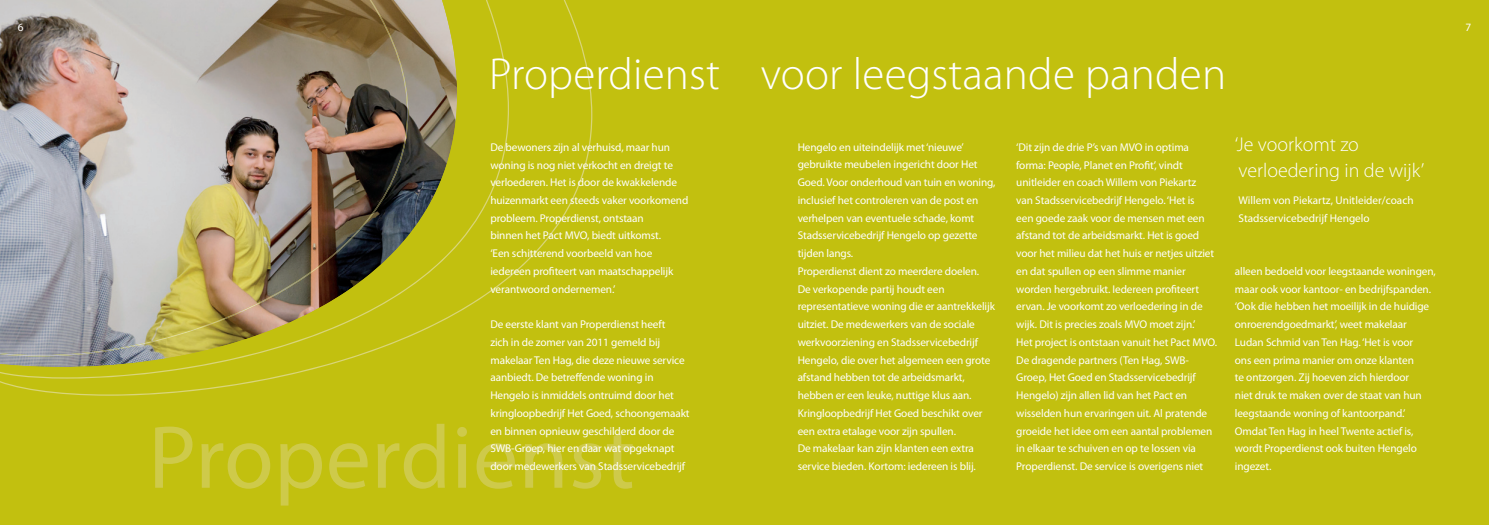
<style>
.page{position:relative;width:1489px;height:525px;background:#fff}
.page>*{position:absolute;margin:0;border:0;box-sizing:border-box;transform-origin:0 0}
.t1{font:90px "Myriad Pro";letter-spacing:.005em;color:#ceca4a}
.t2{font:300 45px "Myriad Pro";letter-spacing:.005em;color:#fff}
.t3{font:300 20px/26.6px "Myriad Pro";color:#fff}
.t4{font:11.25px/17.8px "Myriad Pro";letter-spacing:-.01em;color:#fff}
</style>
<div class="page">
<div style="left:0;top:0;width:1488px;height:524px;background:#c2c00f"></div>
<svg style="left:0;top:0;width:592px;height:395px"></svg>
<img style="left:0;top:0;width:370px;height:354px">
<img style="left:367px;top:0;width:41px;height:222px">
<img style="left:326px;top:218px;width:41px;height:44px">
<img style="left:285px;top:259px;width:41px;height:31px">
<img style="left:238px;top:287px;width:47px;height:25px">
<img style="left:0;top:311px;width:244px;height:45px">
<p class="t4" style="left:18px;top:19px;width:7px">6</p>
<p class="t4" style="left:1465px;top:19px;width:7px">7</p>
<h2 class="t2" style="left:489px;top:56px;width:738px">Properdienst voor leegstaande panden</h2>
<p class="t4" style="left:490px;top:139px;width:199px">De bewoners zijn al verhuisd, maar hun woning is nog niet verkocht en dreigt te verloederen. Het is door de kwakkelende huizenmarkt een steeds vaker voorkomend probleem. Properdienst, ontstaan<br>binnen het Pact MVO, biedt uitkomst.<br>‘Een schitterend voorbeeld van hoe iedereen profiteert van maatschappelijk verantwoord ondernemen.’</p>
<p class="t4" style="left:490px;top:316px;width:201px">De eerste klant van Properdienst heeft<br>zich in de zomer van 2011 gemeld bij makelaar Ten Hag, die deze nieuwe service aanbiedt. De betreffende woning in Hengelo is inmiddels ontruimd door het kringloopbedrijf Het Goed, schoongemaakt en binnen opnieuw geschilderd door de SWB-Groep, hier en daar wat opgeknapt door medewerkers van Stadsservicebedrijf</p>
<h1 class="t1" style="left:148px;top:423px;width:488px">Properdienst</h1>
<p class="t4" style="left:797px;top:139px;width:199px">Hengelo en uiteindelijk met ‘nieuwe’ gebruikte meubelen ingericht door Het Goed. Voor onderhoud van tuin en woning, inclusief het controleren van de post en verhelpen van eventuele schade, komt Stadsservicebedrijf Hengelo op gezette tijden langs.<br>Properdienst dient zo meerdere doelen.<br>De verkopende partij houdt een representatieve woning die er aantrekkelijk uitziet. De medewerkers van de sociale werkvoorziening en Stadsservicebedrijf Hengelo, die over het algemeen een grote afstand hebben tot de arbeidsmarkt, hebben er een leuke, nuttige klus aan.<br>Kringloopbedrijf Het Goed beschikt over een extra etalage voor zijn spullen.<br>De makelaar kan zijn klanten een extra service bieden. Kortom: iedereen is blij.</p>
<p class="t4" style="left:1016px;top:139px;width:202px">‘Dit zijn de drie P’s van MVO in optima forma: People, Planet en Profit’, vindt unitleider en coach Willem von Piekartz<br>van Stadsservicebedrijf Hengelo. ‘Het is<br>een goede zaak voor de mensen met een afstand tot de arbeidsmarkt. Het is goed voor het milieu dat het huis er netjes uitziet en dat spullen op een slimme manier worden hergebruikt. Iedereen profiteert ervan. Je voorkomt zo verloedering in de wijk. Dit is precies zoals MVO moet zijn.’<br>Het project is ontstaan vanuit het Pact MVO.<br>De dragende partners (Ten Hag, SWB-Groep, Het Goed en Stadsservicebedrijf Hengelo) zijn allen lid van het Pact en wisselden hun ervaringen uit. Al pratende groeide het idee om een aantal problemen in elkaar te schuiven en op te lossen via Properdienst. De service is overigens niet</p>
<h3 class="t3" style="left:1234px;top:132px;width:191px">‘Je voorkomt zo verloedering in de wijk’</h3>
<p class="t4" style="left:1238px;top:192px;width:177px">Willem von Piekartz, Unitleider/coach<br>Stadsservicebedrijf Hengelo</p>
<p class="t4" style="left:1234px;top:263px;width:202px">alleen bedoeld voor leegstaande woningen, maar ook voor kantoor- en bedrijfspanden. ‘Ook die hebben het moeilijk in de huidige onroerendgoedmarkt’, weet makelaar Ludan Schmid van Ten Hag. ‘Het is voor<br>ons een prima manier om onze klanten<br>te ontzorgen. Zij hoeven zich hierdoor<br>niet druk te maken over de staat van hun leegstaande woning of kantoorpand.’ Omdat Ten Hag in heel Twente actief is, wordt Properdienst ook buiten Hengelo ingezet.</p>
</div>
